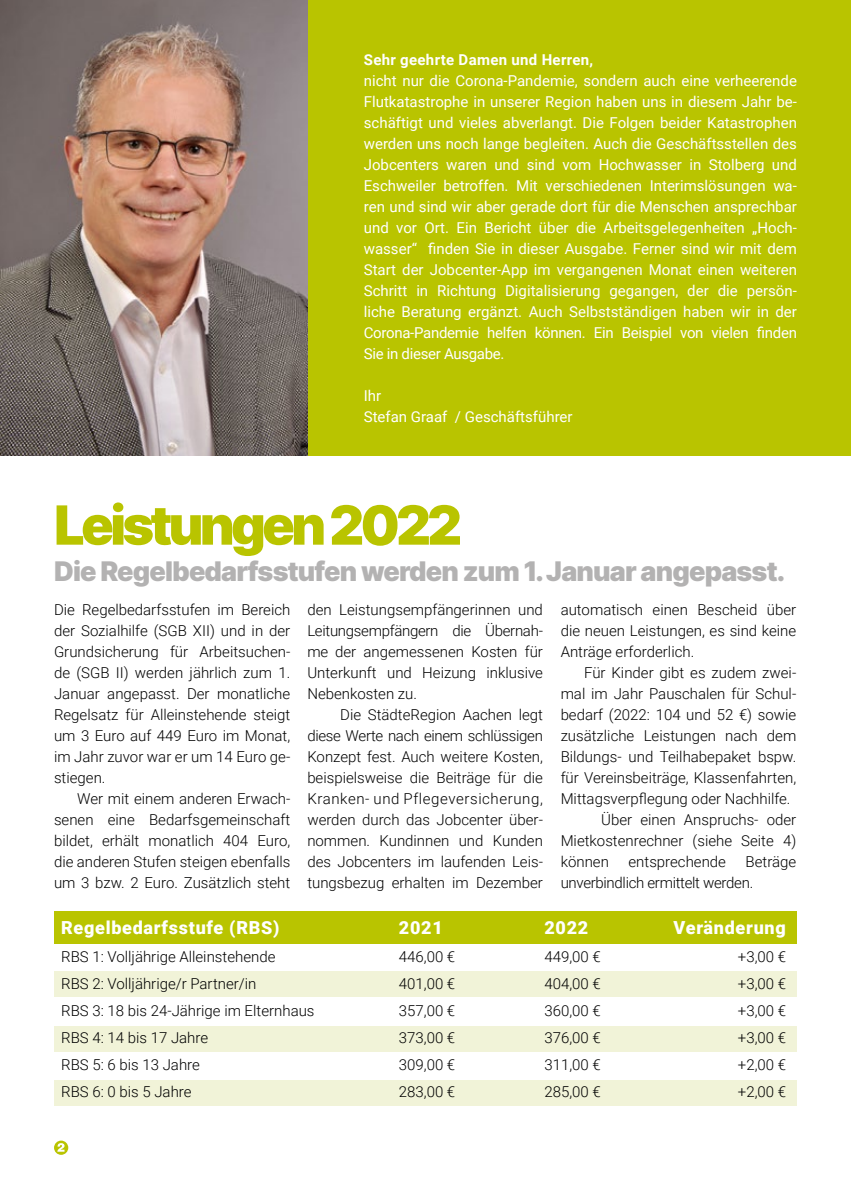
<style>
.page{position:relative;width:851px;height:1191px;background:#fff}
.page>*{position:absolute;margin:0;border:0;box-sizing:border-box;transform-origin:0 0}
.t1{font:900 54px "Inter";letter-spacing:-.07em;color:#b9c400}
.t2{font:900 27px "Inter";letter-spacing:-.03em;color:#b3b2b2}
.t3{font:900 18px "Roboto";letter-spacing:.04em;color:#fff}
.t4{font:300 15px/21px "Roboto";color:#000;text-align:justify}
.t5{font:15px/21px "Roboto";letter-spacing:-.02em;color:#fff;text-align:justify}
.t6{font:300 15px/21px "Roboto";letter-spacing:-.02em;color:#000}
.t7{font:15px/21px "Roboto";color:#fff}
.t8{font:700 15px "Roboto";letter-spacing:.02em;color:#fff}
</style>
<div class="page">
<div style="left:0;top:0;width:850px;height:455px;background:#b9c400"></div>
<div style="left:54px;top:911px;width:742px;height:32px;background:#b9c400"></div>
<div style="left:54px;top:971px;width:742px;height:26px;background:#f1f3d8"></div>
<div style="left:54px;top:1026px;width:742px;height:25px;background:#f1f3d8"></div>
<div style="left:54px;top:1080px;width:742px;height:26px;background:#f1f3d8"></div>
<svg style="left:54px;top:1140px;width:14px;height:14px"></svg>
<svg style="left:57px;top:1143px;width:7px;height:8px"></svg>
<img style="left:0;top:0;width:307px;height:455px">
<p class="t8" style="left:364px;top:49px;width:231px">Sehr geehrte Damen und Herren,</p>
<p class="t5" style="left:364px;top:69px;width:434px">nicht nur die Corona-Pandemie, sondern auch eine verheerende Flutkatastrophe in unserer Region haben uns in diesem Jahr be&shy;schäftigt und vieles abverlangt. Die Folgen beider Katastrophen werden uns noch lange begleiten. Auch die Geschäftsstellen des Jobcenters waren und sind vom Hochwasser in Stolberg und Eschweiler betroffen. Mit verschiedenen Interimslösungen wa&shy;ren und sind wir aber gerade dort für die Menschen ansprechbar und vor Ort. Ein Bericht über die Arbeitsgelegenheiten „Hoch&shy;wasser“ finden Sie in dieser Ausgabe. Ferner sind wir mit dem Start der Jobcenter-App im vergangenen Monat einen weiteren Schritt in Richtung Digitalisierung gegangen, der die persön&shy;liche Beratung ergänzt. Auch Selbstständigen haben wir in der Corona-Pandemie helfen können. Ein Beispiel von vielen finden Sie in dieser Ausgabe.</p>
<p class="t7" style="left:364px;top:384px;width:210px">Ihr<br>Stefan Graaf / Geschäftsführer</p>
<h1 class="t1" style="left:54px;top:486px;width:409px">Leistungen 2022</h1>
<h2 class="t2" style="left:54px;top:551px;width:732px">Die Regelbedarfsstufen werden zum 1. Januar angepasst.</h2>
<p class="t4" style="left:54px;top:598px;width:238px">Die Regelbedarfsstufen im Bereich der Sozialhilfe (SGB XII) und in der Grundsicherung für Arbeitsuchen&shy;de (SGB II) werden jährlich zum 1.<br>Januar angepasst. Der monatliche Regelsatz für Alleinstehende steigt um 3 Euro auf 449 Euro im Monat, im Jahr zuvor war er um 14 Euro ge&shy;stiegen.</p>
<p class="t4" style="left:54px;top:787px;width:238px;text-indent:23px">Wer mit einem anderen Erwach&shy;senen eine Bedarfsgemeinschaft bildet, erhält monatlich 404 Euro, die anderen Stufen steigen ebenfalls um 3 bzw. 2 Euro. Zusätzlich steht</p>
<p class="t3" style="left:61px;top:914px;width:220px">Regelbedarfsstufe (RBS)</p>
<p class="t3" style="left:399px;top:914px;width:45px">2021</p>
<p class="t3" style="left:544px;top:914px;width:45px">2022</p>
<p class="t3" style="left:673px;top:914px;width:114px">Veränderung</p>
<p class="t4" style="left:61px;top:945px;width:216px">RBS 1: Volljährige Alleinstehende</p>
<p class="t4" style="left:399px;top:945px;width:58px">446,00 €</p>
<p class="t4" style="left:544px;top:945px;width:58px">449,00 €</p>
<p class="t4" style="left:737px;top:945px;width:50px">+3,00 €</p>
<p class="t4" style="left:61px;top:972px;width:197px">RBS 2: Volljährige/r Partner/in</p>
<p class="t4" style="left:399px;top:972px;width:58px">401,00 €</p>
<p class="t4" style="left:544px;top:972px;width:58px">404,00 €</p>
<p class="t4" style="left:737px;top:972px;width:50px">+3,00 €</p>
<p class="t4" style="left:61px;top:999px;width:255px">RBS 3: 18 bis 24-Jährige im Elternhaus</p>
<p class="t4" style="left:399px;top:999px;width:58px">357,00 €</p>
<p class="t4" style="left:544px;top:999px;width:58px">360,00 €</p>
<p class="t4" style="left:737px;top:999px;width:50px">+3,00 €</p>
<p class="t4" style="left:61px;top:1026px;width:149px">RBS 4: 14 bis 17 Jahre</p>
<p class="t4" style="left:399px;top:1026px;width:58px">373,00 €</p>
<p class="t4" style="left:544px;top:1026px;width:58px">376,00 €</p>
<p class="t4" style="left:737px;top:1026px;width:50px">+3,00 €</p>
<p class="t4" style="left:61px;top:1053px;width:140px">RBS 5: 6 bis 13 Jahre</p>
<p class="t4" style="left:399px;top:1053px;width:58px">309,00 €</p>
<p class="t4" style="left:544px;top:1053px;width:58px">311,00 €</p>
<p class="t4" style="left:737px;top:1053px;width:50px">+2,00 €</p>
<p class="t4" style="left:61px;top:1080px;width:132px">RBS 6: 0 bis 5 Jahre</p>
<p class="t4" style="left:399px;top:1080px;width:58px">283,00 €</p>
<p class="t4" style="left:544px;top:1080px;width:58px">285,00 €</p>
<p class="t4" style="left:737px;top:1080px;width:50px">+2,00 €</p>
<p class="t4" style="left:307px;top:598px;width:237px">den Leistungsempfängerinnen und Leitungsempfängern die Übernah&shy;me der angemessenen Kosten für Unterkunft und Heizung inklusive Nebenkosten zu.</p>
<p class="t4" style="left:307px;top:703px;width:237px;text-indent:33px">Die StädteRegion Aachen legt diese Werte nach einem schlüssigen Konzept fest. Auch weitere Kosten, beispielsweise die Beiträge für die Kranken- und Pflegeversicherung, werden durch das Jobcenter über&shy;nommen. Kundinnen und Kunden des Jobcenters im laufenden Leis&shy;tungsbezug erhalten im Dezember</p>
<p class="t4" style="left:560px;top:598px;width:237px">automatisch einen Bescheid über die neuen Leistungen, es sind keine Anträge erforderlich.</p>
<p class="t4" style="left:584px;top:661px;width:214px">Für Kinder gibt es zudem zwei-</p>
<p class="t4" style="left:560px;top:682px;width:237px">mal im Jahr Pauschalen für Schul-</p>
<p class="t4" style="left:560px;top:703px;width:237px">bedarf (2022: 104 und 52 €) sowie</p>
<p class="t4" style="left:560px;top:724px;width:237px">zusätzliche Leistungen nach dem</p>
<p class="t4" style="left:560px;top:745px;width:237px">Bildungs- und Teilhabepaket bspw.</p>
<p class="t4" style="left:560px;top:766px;width:237px">für Vereinsbeiträge, Klassenfahrten,</p>
<p class="t4" style="left:560px;top:787px;width:231px">Mittagsverpflegung oder Nachhilfe.</p>
<p class="t4" style="left:601px;top:808px;width:196px">Über einen Anspruchs- oder</p>
<p class="t4" style="left:560px;top:829px;width:237px">Mietkostenrechner (siehe Seite 4)</p>
<p class="t4" style="left:560px;top:850px;width:50px">können</p>
<p class="t4" style="left:628px;top:850px;width:99px">entsprechende</p>
<p class="t6" style="left:560px;top:850px;width:237px;text-indent:185px">Beträge unverbindlich ermittelt werden.</p>
</div>
